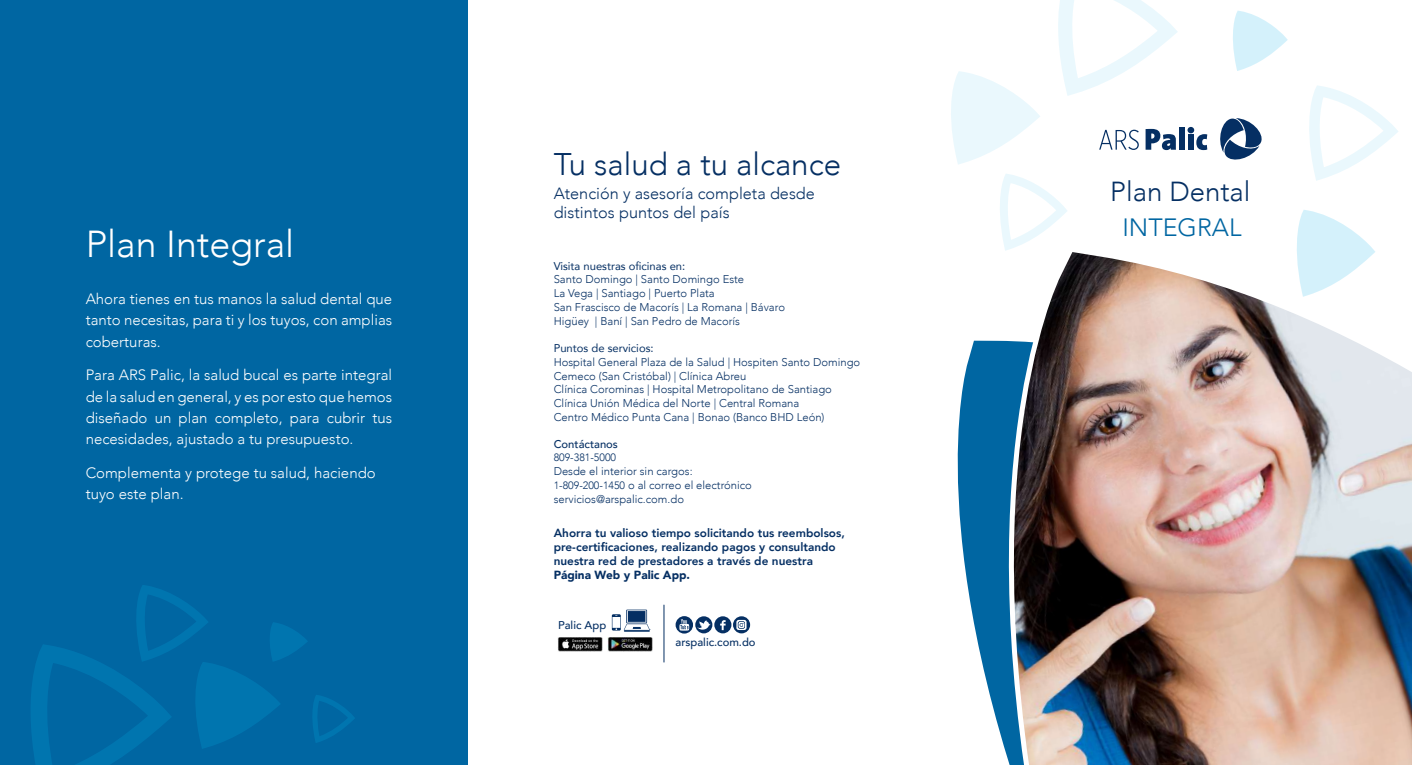
<style>
.page{position:relative;width:1412px;height:765px;background:#fff}
.page>*{position:absolute;margin:0;border:0;box-sizing:border-box;transform-origin:0 0}
.t1{font:300 37.5px "Avenir";color:#fff}
.t2{font:300 31.25px "Avenir";color:#052f63}
.t3{font:300 27.5px "Avenir";color:#052f63}
.t4{font:300 25px "Avenir";color:#0066a2}
.t5{font:300 16.25px/19.5px "Avenir";color:#052f63}
.t6{font:300 15px/21.2px "Avenir";color:#fff;text-align:justify}
.t7{font:800 11.75px/14.1px "Avenir";color:#052f63}
.t8{font:900 11.75px "Avenir";color:#052f63}
.t9{font:300 11.25px/13.8px "Avenir";color:#052f63}
.t10{font:11.25px "Avenir";color:#052f63}
.t11{font:500 11.25px "Avenir";color:#052f63}
.t12{font:300 10.62px "Avenir";color:#052f63}
.s1{font-size:10.62px}
</style>
<div class="page">
<div style="left:0;top:0;width:467px;height:765px;background:#0066a2"></div>
<img style="left:957px;top:252px;width:454px;height:513px">
<svg style="left:675px;top:616px;width:75px;height:18px"></svg>
<img style="left:607px;top:637px;width:45px;height:15px">
<img style="left:557px;top:637px;width:45px;height:15px">
<svg style="left:611px;top:610px;width:38px;height:22px"></svg>
<hr style="left:663px;top:605px;width:1px;height:57px;background:#052f63">
<svg style="left:1058px;top:0;width:119px;height:96px"></svg>
<svg style="left:1233px;top:11px;width:54px;height:60px"></svg>
<svg style="left:1295px;top:210px;width:80px;height:87px"></svg>
<svg style="left:1309px;top:85px;width:89px;height:96px"></svg>
<svg style="left:951px;top:71px;width:89px;height:94px"></svg>
<svg style="left:1000px;top:174px;width:67px;height:77px"></svg>
<svg style="left:1220px;top:118px;width:42px;height:42px"></svg>
<svg style="left:1187px;top:127px;width:19px;height:23px"></svg>
<div style="left:1178px;top:127px;width:6px;height:23px;background:#052f63"></div>
<svg style="left:1145px;top:129px;width:30px;height:21px"></svg>
<svg style="left:1099px;top:130px;width:39px;height:20px"></svg>
<svg style="left:31px;top:585px;width:324px;height:180px"></svg>
<h1 class="t1" style="left:86px;top:220px;width:210px">Plan Integral</h1>
<h3 class="t6" style="left:86px;top:289px;width:308px">Ahora tienes en tus manos la salud dental que tanto necesitas, para ti y los tuyos, con amplias coberturas.</h3>
<h3 class="t6" style="left:86px;top:365px;width:308px">Para ARS Palic, la salud bucal es parte integral de la salud en general, y es por esto que hemos diseñado un plan completo, para cubrir tus necesidades, ajustado a tu presupuesto.</h3>
<h3 class="t6" style="left:86px;top:463px;width:291px">Complementa y protege tu salud, haciendo tuyo este plan.</h3>
<h2 class="t2" style="left:553px;top:144px;width:289px">Tu salud a tu alcance</h2>
<h3 class="t5" style="left:553px;top:184px;width:263px">Atención y asesoría completa desde distintos puntos del país</h3>
<p class="t10" style="left:553px;top:258px;width:133px">Visita nuestras oficinas en:</p>
<p class="t9" style="left:553px;top:273px;width:233px">Santo Domingo | Santo Domingo Este<br>La Vega | Santiago | Puerto Plata<br>San Frascisco de Macorís | La Romana | Bávaro Higüey | Baní | San Pedro de Macorís</p>
<p class="t10" style="left:553px;top:341px;width:101px">Puntos de servicios:</p>
<p class="t9" style="left:553px;top:355px;width:308px">Hospital General Plaza de la Salud | Hospiten Santo Domingo Cemeco (San Cristóbal) | Clínica Abreu<br>Clínica Corominas | Hospital Metropolitano de Santiago Clínica Unión Médica del Norte | Central Romana<br>Centro Médico Punta Cana | Bonao (Banco BHD León)</p>
<p class="t11" style="left:553px;top:436px;width:66px">Contáctanos</p>
<p class="t12" style="left:553px;top:451px;width:64px">809-381-5000</p>
<p class="t9" style="left:553px;top:465px;width:200px">Desde el interior sin cargos:<br><span class="s1">1-809-200-1450</span> o al correo el electrónico servicios@arspalic.com.do</p>
<p class="t7" style="left:553px;top:526px;width:292px">Ahorra tu valioso tiempo solicitando tus reembolsos, pre-certificaciones, realizando pagos y consultando nuestra red de prestadores a través de nuestra</p>
<p class="t8" style="left:553px;top:568px;width:138px">Página Web y Palic App.</p>
<p class="t11" style="left:558px;top:617px;width:50px">Palic App</p>
<p class="t11" style="left:675px;top:635px;width:82px">arspalic.com.do</p>
<h3 class="t3" style="left:1110px;top:174px;width:142px">Plan Dental</h3>
<h3 class="t4" style="left:1122px;top:211px;width:121px">INTEGRAL</h3>
</div>
